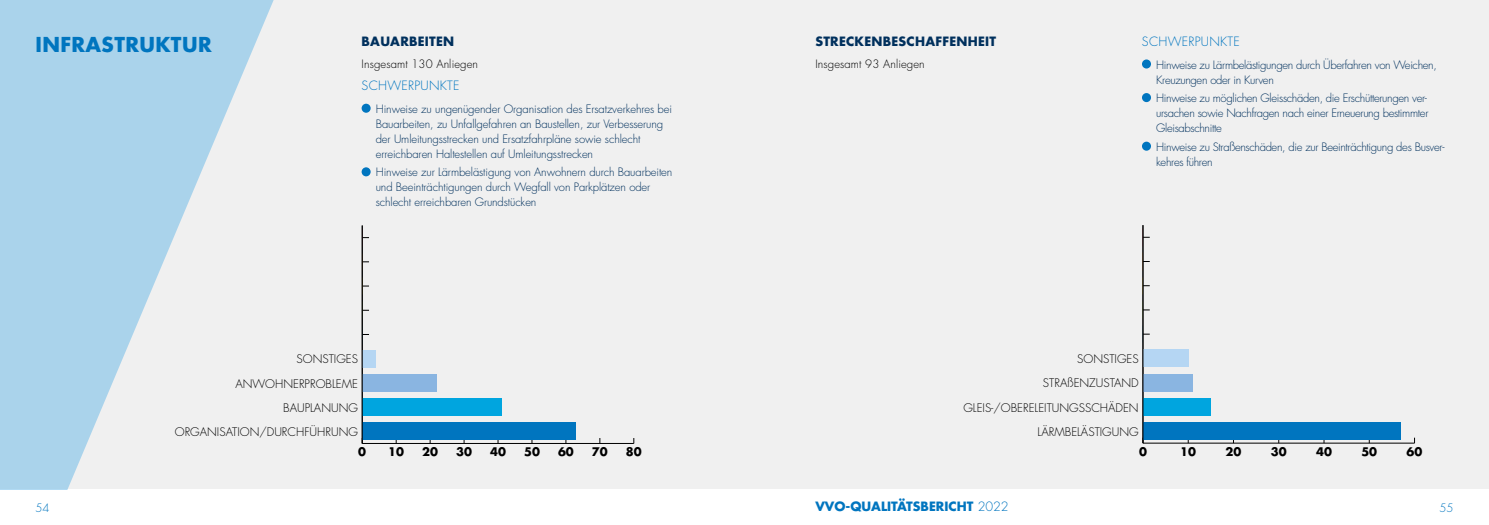
<style>
.page{position:relative;width:1489px;height:525px;background:#fff}
.page>*{position:absolute;margin:0;border:0;box-sizing:border-box;transform-origin:0 0}
.t1{font:700 20px "Futura Std";letter-spacing:.02em;color:#0075bf}
.t2{font:700 12.5px "Futura Std";letter-spacing:.02em;color:#00305d}
.t3{font:700 12.5px "Futura Std";color:#0075bf}
.t4{font:300 12.5px "Futura Std";letter-spacing:.02em;color:#0075bf}
.t5{font:300 11.5px "Futura Std";color:#000}
.t6{font:700 11.5px "Futura Std";color:#000}
.t7{font:300 11.25px/15px "Futura Std";letter-spacing:-.01em;color:#00305d}
.t8{font:300 11.25px/15px "Futura Std";letter-spacing:-.03em;color:#00305d}
.t9{font:300 11.25px "Futura Std";letter-spacing:.01em;color:#000}
.t10{font:300 11.25px "Futura Std";color:#0075bf}
.s1{font-weight:300}
</style>
<div class="page">
<div style="left:0;top:0;width:744px;height:489px;background:#f0f0f0"></div>
<div style="left:744px;top:0;width:744px;height:489px;background:#f0f0f0"></div>
<hr style="left:1142px;top:442px;width:272px;height:1px;background:#000">
<div style="left:1142px;top:349px;width:46px;height:18px;background:#b5d6f3"></div>
<div style="left:1142px;top:373px;width:50px;height:18px;background:#8ab5e1"></div>
<div style="left:1142px;top:398px;width:68px;height:17px;background:#00a5df"></div>
<div style="left:1142px;top:422px;width:258px;height:17px;background:#0075bf"></div>
<hr style="left:1142px;top:225px;width:1px;height:218px;background:#000">
<hr style="left:362px;top:442px;width:271px;height:1px;background:#000">
<div style="left:362px;top:350px;width:14px;height:17px;background:#b5d6f3"></div>
<div style="left:362px;top:374px;width:75px;height:17px;background:#8ab5e1"></div>
<div style="left:362px;top:398px;width:139px;height:17px;background:#00a5df"></div>
<div style="left:362px;top:422px;width:214px;height:18px;background:#0075bf"></div>
<hr style="left:362px;top:225px;width:1px;height:218px;background:#000">
<svg style="left:0;top:0;width:274px;height:489px;fill:#aad3eb"></svg>
<svg style="left:1141px;top:59px;width:9px;height:9px"></svg>
<svg style="left:1141px;top:93px;width:9px;height:9px"></svg>
<div style="left:1141px;top:142px;width:9px;height:9px;background:#0075bf;border-radius:50%"></div>
<div style="left:361px;top:104px;width:9px;height:9px;background:#0075bf;border-radius:50%"></div>
<div style="left:361px;top:167px;width:9px;height:9px;background:#0075bf;border-radius:50%"></div>
<h1 class="t1" style="left:35px;top:31px;width:178px">INFRASTRUKTUR</h1>
<p class="t2" style="left:361px;top:33px;width:94px">BAUARBEITEN</p>
<p class="t9" style="left:361px;top:57px;width:118px">Insgesamt 130 Anliegen</p>
<p class="t4" style="left:361px;top:78px;width:99px">SCHWERPUNKTE</p>
<p class="t7" style="left:376px;top:101px;width:298px">Hinweise zu ungenügender Organisation des Ersatzverkehres bei Bauarbeiten, zu Unfallgefahren an Baustellen, zur Verbesserung der Umleitungsstrecken und Ersatzfahrpläne sowie schlecht erreichbaren Haltestellen auf Umleitungsstrecken</p>
<p class="t7" style="left:376px;top:165px;width:298px">Hinweise zur Lärmbelästigung von Anwohnern durch Bauarbeiten und Beeinträchtigungen durch Wegfall von Parkplätzen oder schlecht erreichbaren Grundstücken</p>
<p class="t2" style="left:815px;top:33px;width:182px">STRECKENBESCHAFFENHEIT</p>
<p class="t9" style="left:815px;top:57px;width:111px">Insgesamt 93 Anliegen</p>
<p class="t4" style="left:1141px;top:34px;width:99px">SCHWERPUNKTE</p>
<p class="t8" style="left:1156px;top:57px;width:282px">Hinweise zu Lärmbelästigungen durch Überfahren von Weichen,<br>Kreuzungen oder in Kurven</p>
<p class="t8" style="left:1156px;top:91px;width:274px">Hinweise zu möglichen Gleisschäden, die Erschütterungen ver&shy;ursachen sowie Nachfragen nach einer Erneuerung bestimmter<br>Gleisabschnitte</p>
<p class="t8" style="left:1156px;top:139px;width:290px">Hinweise zu Straßenschäden, die zur Beeinträchtigung des Busver&shy;kehres führen</p>
<p class="t5" style="left:296px;top:352px;width:63px">SONSTIGES</p>
<p class="t5" style="left:1077px;top:352px;width:63px">SONSTIGES</p>
<p class="t5" style="left:235px;top:376px;width:124px">ANWOHNERPROBLEME</p>
<p class="t5" style="left:1042px;top:376px;width:97px">STRAßENZUSTAND</p>
<p class="t5" style="left:283px;top:400px;width:76px">BAUPLANUNG</p>
<p class="t5" style="left:963px;top:400px;width:177px">GLEIS-/OBERELEITUNGSSCHÄDEN</p>
<p class="t5" style="left:175px;top:424px;width:185px">ORGANISATION/DURCHFÜHRUNG</p>
<p class="t5" style="left:1037px;top:424px;width:103px">LÄRMBELÄSTIGUNG</p>
<p class="t6" style="left:358px;top:444px;width:9px">0</p>
<p class="t6" style="left:388px;top:444px;width:17px">10</p>
<p class="t6" style="left:422px;top:444px;width:17px">20</p>
<p class="t6" style="left:456px;top:444px;width:17px">30</p>
<p class="t6" style="left:490px;top:444px;width:17px">40</p>
<p class="t6" style="left:524px;top:444px;width:17px">50</p>
<p class="t6" style="left:558px;top:444px;width:17px">60</p>
<p class="t6" style="left:592px;top:444px;width:17px">70</p>
<p class="t6" style="left:626px;top:444px;width:17px">80</p>
<p class="t6" style="left:1138px;top:444px;width:9px">0</p>
<p class="t6" style="left:1180px;top:444px;width:17px">10</p>
<p class="t6" style="left:1225px;top:444px;width:17px">20</p>
<p class="t6" style="left:1270px;top:444px;width:17px">30</p>
<p class="t6" style="left:1315px;top:444px;width:17px">40</p>
<p class="t6" style="left:1361px;top:444px;width:17px">50</p>
<p class="t6" style="left:1406px;top:444px;width:17px">60</p>
<p class="t10" style="left:35px;top:500px;width:16px">54</p>
<p class="t3" style="left:815px;top:498px;width:195px">VVO-QUALITÄTSBERICHT <span class="s1">2022</span></p>
<p class="t10" style="left:1439px;top:500px;width:16px">55</p>
</div>
